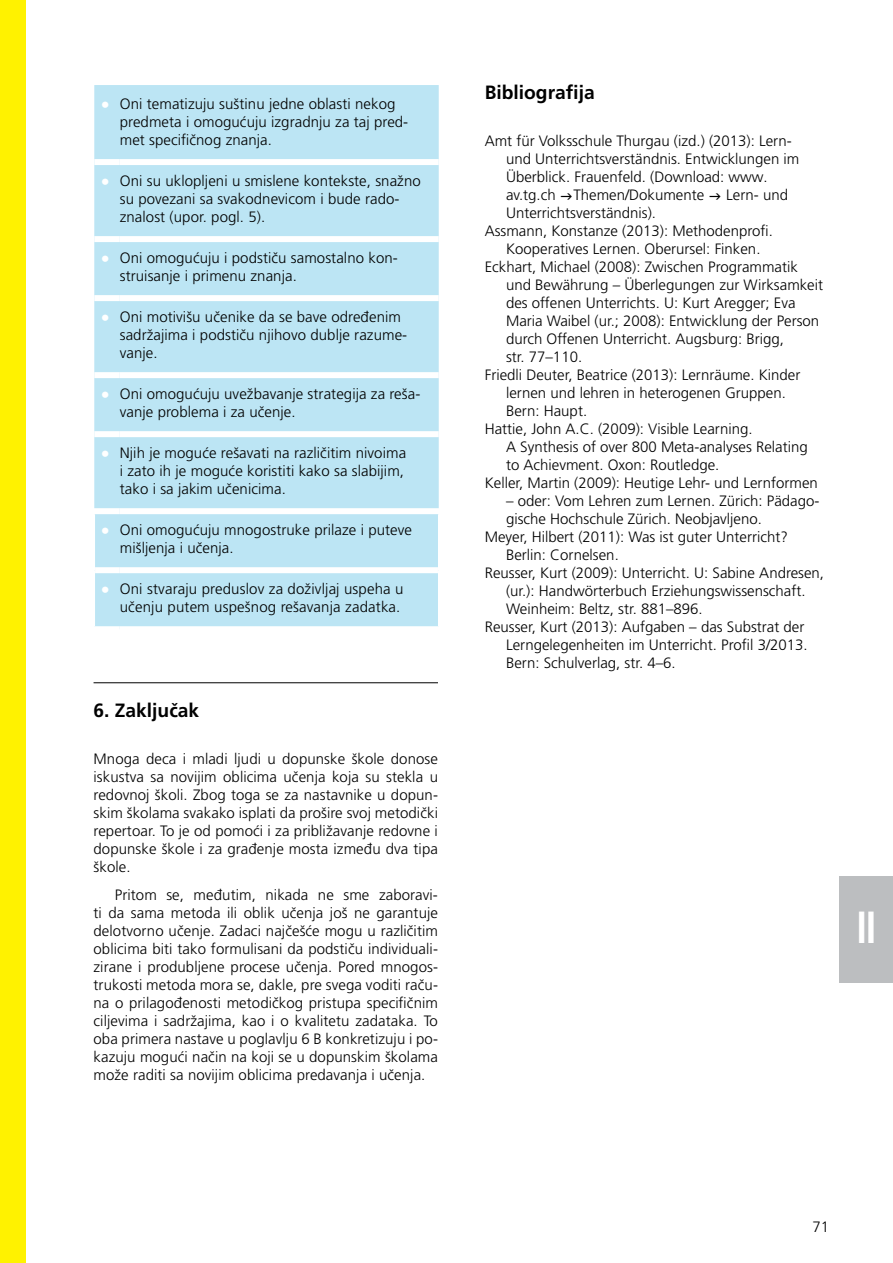
<style>
.page{position:relative;width:893px;height:1263px;background:#fff}
.page>*{position:absolute;margin:0;border:0;box-sizing:border-box;transform-origin:0 0}
.t1{font:700 condensed 45px "Frutiger";color:#fff;scale:.9 1}
.t2{font:700 19.2px "Frutiger LT Pro";color:#000}
.t3{font:300 15px/18px "Frutiger LT Pro";color:#000}
.s1{font-weight:700;font-size:18px;color:#fff}
</style>
<div class="page">
<div style="left:0;top:0;width:26px;height:1263px;background:#fff200"></div>
<hr style="left:94px;top:682px;width:344px;height:1px;background:#000">
<div style="left:94px;top:85px;width:345px;height:541px;background:#bce5f4"></div>
<hr style="left:94px;top:514px;width:1px;height:56px;background:#fff">
<div style="left:94px;top:159px;width:26px;height:6px;background:#fff"></div>
<div style="left:120px;top:159px;width:319px;height:6px;background:#fff"></div>
<div style="left:94px;top:236px;width:26px;height:6px;background:#fff"></div>
<div style="left:120px;top:236px;width:319px;height:6px;background:#fff"></div>
<div style="left:94px;top:295px;width:26px;height:6px;background:#fff"></div>
<div style="left:120px;top:295px;width:319px;height:6px;background:#fff"></div>
<div style="left:94px;top:372px;width:26px;height:6px;background:#fff"></div>
<div style="left:120px;top:372px;width:319px;height:6px;background:#fff"></div>
<div style="left:94px;top:431px;width:26px;height:6px;background:#fff"></div>
<div style="left:120px;top:431px;width:319px;height:6px;background:#fff"></div>
<hr style="left:438px;top:514px;width:1px;height:56px;background:#fff">
<hr style="left:94px;top:570px;width:1px;height:56px;background:#fff">
<hr style="left:438px;top:570px;width:1px;height:56px;background:#fff">
<div style="left:94px;top:508px;width:26px;height:6px;background:#fff"></div>
<div style="left:120px;top:508px;width:319px;height:6px;background:#fff"></div>
<div style="left:95px;top:567px;width:25px;height:6px;background:#fff"></div>
<div style="left:120px;top:567px;width:318px;height:6px;background:#fff"></div>
<div style="left:840px;top:876px;width:53px;height:106px;background:#bcbec0"></div>
<p class="t3" style="left:120px;top:95px;width:290px;text-indent:-19px"><span class="s1">•</span> Oni tematizuju suštinu jedne oblasti nekog predmeta i omogućuju izgradnju za taj pred&shy;met specifičnog znanja.</p>
<p class="t3" style="left:120px;top:172px;width:302px;text-indent:-19px"><span class="s1">•</span> Oni su uklopljeni u smislene kontekste, snažno su povezani sa svakodnevicom i bude rado&shy;znalost (upor. pogl. 5).</p>
<p class="t3" style="left:120px;top:249px;width:279px;text-indent:-19px"><span class="s1">•</span> Oni omogućuju i podstiču samostalno kon&shy;struisanje i primenu znanja.</p>
<p class="t3" style="left:120px;top:308px;width:289px;text-indent:-19px"><span class="s1">•</span> Oni motivišu učenike da se bave određenim sadržajima i podstiču njihovo dublje razume&shy;vanje.</p>
<p class="t3" style="left:120px;top:385px;width:302px;text-indent:-19px"><span class="s1">•</span> Oni omogućuju uvežbavanje strategija za reša&shy;vanje problema i za učenje.</p>
<p class="t3" style="left:120px;top:444px;width:288px;text-indent:-19px"><span class="s1">•</span> Njih je moguće rešavati na različitim nivoima i zato ih je moguće koristiti kako sa slabijim, tako i sa jakim učenicima.</p>
<p class="t3" style="left:120px;top:521px;width:294px;text-indent:-19px"><span class="s1">•</span> Oni omogućuju mnogostruke prilaze i puteve mišljenja i učenja.</p>
<p class="t3" style="left:101px;top:580px;width:304px;text-align:right"><span class="s1">•</span> Oni stvaraju preduslov za doživljaj uspeha u učenju putem uspešnog rešavanja zadatka.</p>
<p class="t2" style="left:94px;top:699px;width:107px">6. Zaključak</p>
<p class="t3" style="left:94px;top:750px;width:346px;text-align:justify">Mnoga deca i mladi ljudi u dopunske škole donose iskustva sa novijim oblicima učenja koja su stekla u redovnoj školi. Zbog toga se za nastavnike u dopun&shy;skim školama svakako isplati da prošire svoj metodički repertoar. To je od pomoći i za približavanje redovne i dopunske škole i za građenje mosta između dva tipa škole.</p>
<p class="t3" style="left:94px;top:886px;width:346px;text-align:justify;text-indent:21px">Pritom se, međutim, nikada ne sme zaboravi&shy;ti da sama metoda ili oblik učenja još ne garantuje delotvorno učenje. Zadaci najčešće mogu u različitim oblicima biti tako formulisani da podstiču individuali&shy;zirane i produbljene procese učenja. Pored mnogos&shy;trukosti metoda mora se, dakle, pre svega voditi raču&shy;na o prilagođenosti metodičkog pristupa specifičnim ciljevima i sadržajima, kao i o kvalitetu zadataka. To oba primera nastave u poglavlju 6 B konkretizuju i po&shy;kazuju mogući način na koji se u dopunskim školama može raditi sa novijim oblicima predavanja i učenja.</p>
<p class="t2" style="left:485px;top:81px;width:111px">Bibliografija</p>
<p class="t3" style="left:506px;top:132px;width:295px;text-indent:-21px">Amt für Volksschule Thurgau (izd.) (2013): Lern&shy;und Unterrichtsverständnis. Entwicklungen im Überblick. Frauenfeld. (Download: www. av.tg.ch Themen/Dokumente</p>
<p class="t3" style="left:726px;top:186px;width:63px">Lern- und</p>
<p class="t3" style="left:506px;top:204px;width:151px">Unterrichtsverständnis).</p>
<p class="t3" style="left:485px;top:222px;width:290px">Assmann, Konstanze (2013): Methodenprofi.</p>
<p class="t3" style="left:506px;top:240px;width:256px">Kooperatives Lernen. Oberursel: Finken.</p>
<p class="t3" style="left:485px;top:258px;width:315px">Eckhart, Michael (2008): Zwischen Programmatik</p>
<p class="t3" style="left:506px;top:276px;width:319px">und Bewährung – Überlegungen zur Wirksamkeit</p>
<p class="t3" style="left:506px;top:294px;width:291px">des offenen Unterrichts. U: Kurt Aregger; Eva</p>
<p class="t3" style="left:506px;top:312px;width:315px">Maria Waibel (ur.; 2008): Entwicklung der Person</p>
<p class="t3" style="left:506px;top:330px;width:279px">durch Offenen Unterricht. Augsburg: Brigg,</p>
<p class="t3" style="left:506px;top:348px;width:78px">str. 77–110.</p>
<p class="t3" style="left:485px;top:366px;width:317px">Friedli Deuter, Beatrice (2013): Lernräume. Kinder</p>
<p class="t3" style="left:506px;top:384px;width:281px">lernen und lehren in heterogenen Gruppen.</p>
<p class="t3" style="left:506px;top:402px;width:83px">Bern: Haupt.</p>
<p class="t3" style="left:485px;top:420px;width:269px">Hattie, John A.C. (2009): Visible Learning.</p>
<p class="t3" style="left:506px;top:438px;width:303px">A Synthesis of over 800 Meta-analyses Relating</p>
<p class="t3" style="left:506px;top:456px;width:215px">to Achievment. Oxon: Routledge.</p>
<p class="t3" style="left:485px;top:474px;width:335px">Keller, Martin (2009): Heutige Lehr- und Lernformen</p>
<p class="t3" style="left:506px;top:492px;width:315px">– oder: Vom Lehren zum Lernen. Zürich: Pädago-</p>
<p class="t3" style="left:506px;top:510px;width:257px">gische Hochschule Zürich. Neobjavljeno.</p>
<p class="t3" style="left:485px;top:528px;width:305px">Meyer, Hilbert (2011): Was ist guter Unterricht?</p>
<p class="t3" style="left:506px;top:546px;width:114px">Berlin: Cornelsen.</p>
<p class="t3" style="left:485px;top:564px;width:341px">Reusser, Kurt (2009): Unterricht. U: Sabine Andresen,</p>
<p class="t3" style="left:506px;top:582px;width:301px">(ur.): Handwörterbuch Erziehungswissenschaft.</p>
<p class="t3" style="left:506px;top:600px;width:198px">Weinheim: Beltz, str. 881–896.</p>
<p class="t3" style="left:485px;top:618px;width:321px">Reusser, Kurt (2013): Aufgaben – das Substrat der</p>
<p class="t3" style="left:506px;top:636px;width:303px">Lerngelegenheiten im Unterricht. Profil 3/2013.</p>
<p class="t3" style="left:506px;top:654px;width:171px">Bern: Schulverlag, str. 4–6.</p>
<h1 class="t1" style="left:856px;top:900px;width:24px">II</h1>
<p class="t3" style="left:812px;top:1217px;width:18px">71</p>
</div>
